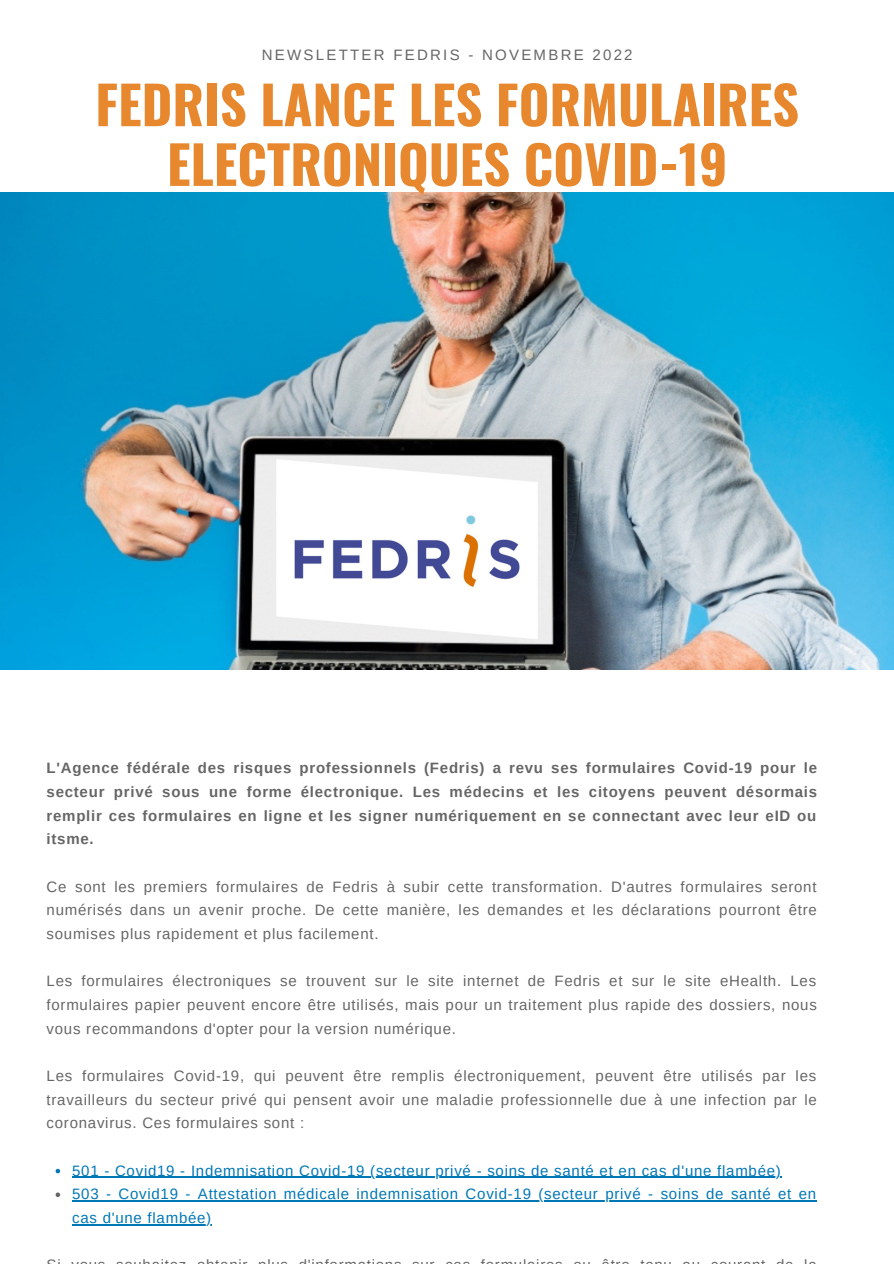
<style>
.page{position:relative;width:894px;height:1264px;background:#fff}
.page>*{position:absolute;margin:0;border:0;box-sizing:border-box;transform-origin:0 0}
.t1{font:700 52.5px/59.7px "Oswald";color:#e8882e;text-align:center}
.t2{font:15px/23.7px "Arimo";letter-spacing:.05em;color:#666;text-align:justify}
.t3{font:700 15px/23.7px "Arimo";letter-spacing:.05em;color:#666;text-align:justify}
.t4{font:15px/23.7px "Arimo";letter-spacing:.05em;color:#0077b5}
.t5{font:15px "Arimo";letter-spacing:.15em;color:#666}
</style>
<div class="page">
<svg style="left:56px;top:1168px;width:4px;height:5px"></svg>
<hr style="left:72px;top:1176px;width:709px;height:1px;background:#0077b5">
<svg style="left:56px;top:1192px;width:4px;height:4px"></svg>
<hr style="left:72px;top:1200px;width:744px;height:1px;background:#0077b5">
<hr style="left:72px;top:1223px;width:140px;height:2px;background:#0077b5">
<img style="left:0;top:193px;width:893px;height:476px">
<p class="t5" style="left:262px;top:47px;width:372px">NEWSLETTER FEDRIS - NOVEMBRE 2022</p>
<h1 class="t1" style="left:95px;top:73px;width:705px">FEDRIS LANCE LES FORMULAIRES<br>ELECTRONIQUES COVID-19</h1>
<p class="t3" style="left:47px;top:756px;width:771px">L'Agence fédérale des risques professionnels (Fedris) a revu ses formulaires Covid-19 pour le secteur privé sous une forme électronique. Les médecins et les citoyens peuvent désormais remplir ces formulaires en ligne et les signer numériquement en se connectant avec leur eID ou itsme.</p>
<p class="t2" style="left:47px;top:874px;width:771px">Ce sont les premiers formulaires de Fedris à subir cette transformation. D'autres formulaires seront numérisés dans un avenir proche. De cette manière, les demandes et les déclarations pourront être soumises plus rapidement et plus facilement.</p>
<p class="t2" style="left:47px;top:969px;width:771px">Les formulaires électroniques se trouvent sur le site internet de Fedris et sur le site eHealth. Les formulaires papier peuvent encore être utilisés, mais pour un traitement plus rapide des dossiers, nous vous recommandons d'opter pour la version numérique.</p>
<p class="t2" style="left:47px;top:1063px;width:771px">Les formulaires Covid-19, qui peuvent être remplis électroniquement, peuvent être utilisés par les travailleurs du secteur privé qui pensent avoir une maladie professionnelle due à une infection par le coronavirus. Ces formulaires sont :</p>
<p class="t4" style="left:72px;top:1158px;width:745px">501 - Covid19 - Indemnisation Covid-19 (secteur privé - soins de santé et en cas d'une flambée)<br>503 - Covid19 - Attestation médicale indemnisation Covid-19 (secteur privé - soins de santé et en cas d'une flambée)</p>
<p class="t2" style="left:308px;top:1253px;width:4px">'</p>
</div>
